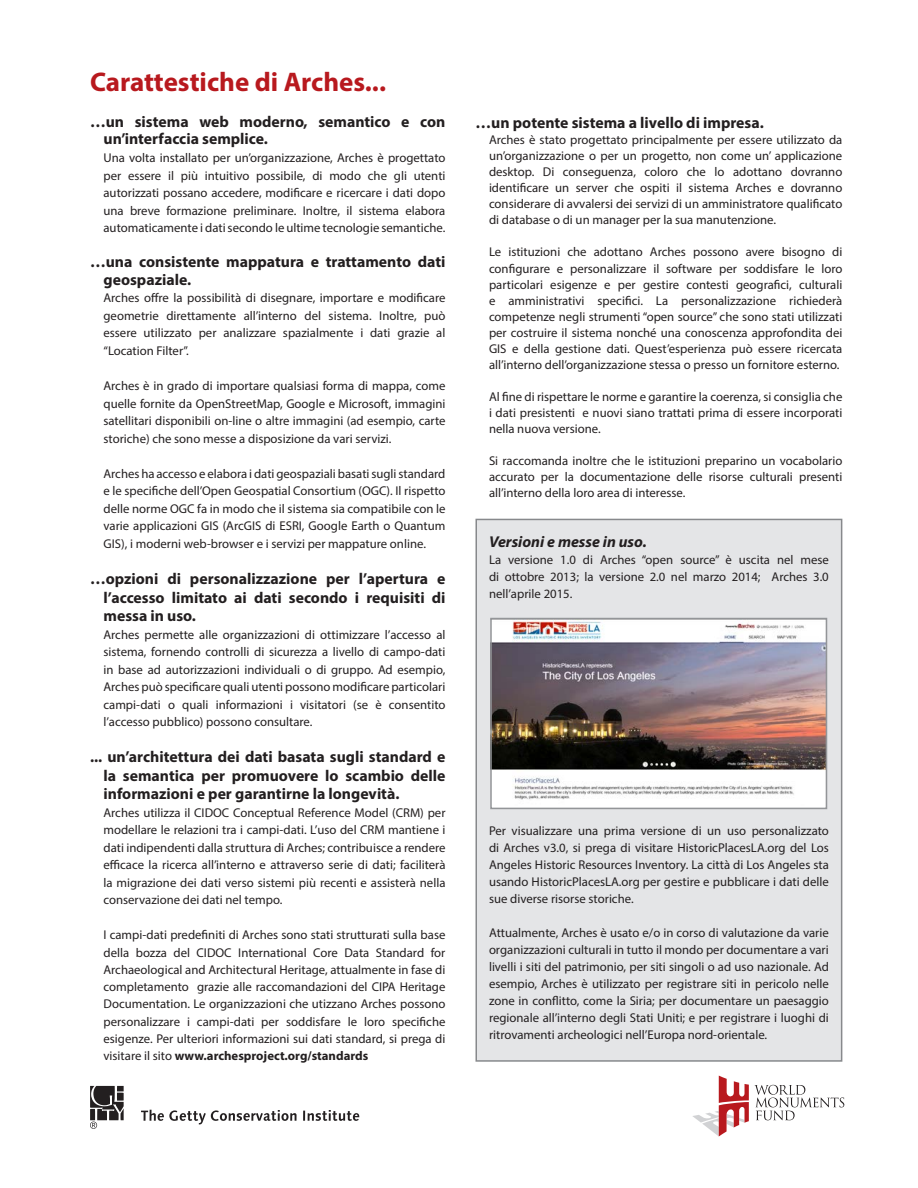
<style>
.page{position:relative;width:918px;height:1188px;background:#fff}
.page>*{position:absolute;margin:0;border:0;box-sizing:border-box;transform-origin:0 0}
.t1{font:700 27px "Myriad Pro";color:#b8191e}
.Paragraph_Style_1{font:700 15.75px/18.5px "Myriad Pro";color:#231f20}
.Paragraph_Style_1-2{font:italic 700 15.75px "Myriad Pro";color:#231f20}
.t2{font:12.75px/17.5px "Myriad Pro";color:#231f20;text-align:justify}
.s1{font-weight:700}
</style>
<div class="page">
<div style="left:476px;top:519px;width:366px;height:543px;background:#e4e5e7;border:2px solid #87898c"></div>
<svg style="left:141px;top:1110px;width:156px;height:14px"></svg>
<svg style="left:303px;top:1110px;width:56px;height:11px"></svg>
<svg style="left:90px;top:1086px;width:34px;height:43px"></svg>
<svg style="left:692px;top:1076px;width:152px;height:60px"></svg>
<img style="left:493px;top:621px;width:331px;height:185px">
<div style="left:490px;top:618px;width:337px;height:191px;border:2px solid #939598"></div>
<p class="t1" style="left:90px;top:65px;width:298px">Carattestiche di Arches...</p>
<p class="Paragraph_Style_1" style="left:103px;top:112px;width:344px;line-height:17.5px;text-indent:-13px">…un sistema web moderno, semantico e con un’interfaccia semplice.</p>
<p class="t2" style="left:104px;top:149px;width:344px">Una volta installato per un’organizzazione, Arches è progettato per essere il più intuitivo possibile, di modo che gli utenti autorizzati possano accedere, modificare e ricercare i dati dopo una breve formazione preliminare. Inoltre, il sistema elabora automaticamente i dati secondo le ultime tecnologie semantiche.</p>
<p class="Paragraph_Style_1" style="left:103px;top:253px;width:344px;line-height:17.5px;text-indent:-13px">…una consistente mappatura e trattamento dati geospaziale.</p>
<p class="t2" style="left:104px;top:289px;width:343px">Arches offre la possibilità di disegnare, importare e modificare geometrie direttamente all’interno del sistema. Inoltre, può essere utilizzato per analizzare spazialmente i dati grazie al “Location Filter”.</p>
<p class="t2" style="left:104px;top:377px;width:344px">Arches è in grado di importare qualsiasi forma di mappa, come quelle fornite da OpenStreetMap, Google e Microsoft, immagini satellitari disponibili on-line o altre immagini (ad esempio, carte storiche) che sono messe a disposizione da vari servizi.</p>
<p class="t2" style="left:104px;top:465px;width:344px">Arches ha accesso e elabora i dati geospaziali basati sugli standard e le specifiche dell’Open Geospatial Consortium (OGC). Il rispetto delle norme OGC fa in modo che il sistema sia compatibile con le varie applicazioni GIS (ArcGIS di ESRI, Google Earth o Quantum GIS), i moderni web-browser e i servizi per mappature online.</p>
<p class="Paragraph_Style_1" style="left:103px;top:569px;width:344px;text-align:justify;text-indent:-13px">…opzioni di personalizzazione per l’apertura e l’accesso limitato ai dati secondo i requisiti di messa in uso.</p>
<p class="t2" style="left:104px;top:625px;width:344px">Arches permette alle organizzazioni di ottimizzare l’accesso al sistema, fornendo controlli di sicurezza a livello di campo-dati in base ad autorizzazioni individuali o di gruppo. Ad esempio, Arches può specificare quali utenti possono modificare particolari campi-dati o quali informazioni i visitatori (se è consentito l’accesso pubblico) possono consultare.</p>
<p class="Paragraph_Style_1" style="left:103px;top:747px;width:344px;text-align:justify;text-indent:-13px">... un’architettura dei dati basata sugli standard e la semantica per promuovere lo scambio delle informazioni e per garantirne la longevità.</p>
<p class="t2" style="left:104px;top:803px;width:344px">Arches utilizza il CIDOC Conceptual Reference Model (CRM) per modellare le relazioni tra i campi-dati. L’uso del CRM mantiene i dati indipendenti dalla struttura di Arches; contribuisce a rendere efficace la ricerca all’interno e attraverso serie di dati; faciliterà la migrazione dei dati verso sistemi più recenti e assisterà nella conservazione dei dati nel tempo.</p>
<p class="t2" style="left:104px;top:926px;width:344px">I campi-dati predefiniti di Arches sono stati strutturati sulla base della bozza del CIDOC International Core Data Standard for Archaeological and Architectural Heritage, attualmente in fase di completamento grazie alle raccomandazioni del CIPA Heritage Documentation. Le organizzazioni che utizzano Arches possono personalizzare i campi-dati per soddisfare le loro specifiche esigenze. Per ulteriori informazioni sui dati standard, si prega di visitare il sito <span class="s1">www.archesproject.org/standards</span></p>
<p class="Paragraph_Style_1" style="left:476px;top:113px;width:290px">…un potente sistema a livello di impresa.</p>
<p class="t2" style="left:489px;top:132px;width:355px;line-height:16px">Arches è stato progettato principalmente per essere utilizzato da un’organizzazione o per un progetto, non come un’ applicazione desktop. Di conseguenza, coloro che lo adottano dovranno identificare un server che ospiti il sistema Arches e dovranno considerare di avvalersi dei servizi di un amministratore qualificato di database o di un manager per la sua manutenzione.</p>
<p class="t2" style="left:489px;top:244px;width:355px;line-height:16px">Le istituzioni che adottano Arches possono avere bisogno di configurare e personalizzare il software per soddisfare le loro particolari esigenze e per gestire contesti geografici, culturali e amministrativi specifici. La personalizzazione richiederà competenze negli strumenti “open source” che sono stati utilizzati per costruire il sistema nonché una conoscenza approfondita dei GIS e della gestione dati. Quest’esperienza può essere ricercata all’interno dell’organizzazione stessa o presso un fornitore esterno.</p>
<p class="t2" style="left:489px;top:388px;width:355px;line-height:16px">Al fine di rispettare le norme e garantire la coerenza, si consiglia che i dati presistenti e nuovi siano trattati prima di essere incorporati nella nuova versione.</p>
<p class="t2" style="left:489px;top:453px;width:355px;line-height:16px">Si raccomanda inoltre che le istituzioni preparino un vocabolario accurato per la documentazione delle risorse culturali presenti all’interno della loro area di interesse.</p>
<p class="Paragraph_Style_1-2" style="left:489px;top:532px;width:159px">Versioni e messe in uso.</p>
<p class="t2" style="left:489px;top:551px;width:341px;line-height:17px">La versione 1.0 di Arches “open source” è uscita nel mese di ottobre 2013; la versione 2.0 nel marzo 2014; Arches 3.0 nell’aprile 2015.</p>
<p class="t2" style="left:489px;top:822px;width:341px;line-height:17px">Per visualizzare una prima versione di un uso personalizzato di Arches v3.0, si prega di visitare HistoricPlacesLA.org del Los Angeles Historic Resources Inventory. La città di Los Angeles sta usando HistoricPlacesLA.org per gestire e pubblicare i dati delle sue diverse risorse storiche.</p>
<p class="t2" style="left:489px;top:924px;width:341px;line-height:17px">Attualmente, Arches è usato e/o in corso di valutazione da varie organizzazioni culturali in tutto il mondo per documentare a vari livelli i siti del patrimonio, per siti singoli o ad uso nazionale. Ad esempio, Arches è utilizzato per registrare siti in pericolo nelle zone in conflitto, come la Siria; per documentare un paesaggio regionale all’interno degli Stati Uniti; e per registrare i luoghi di ritrovamenti archeologici nell’Europa nord-orientale.</p>
</div>
